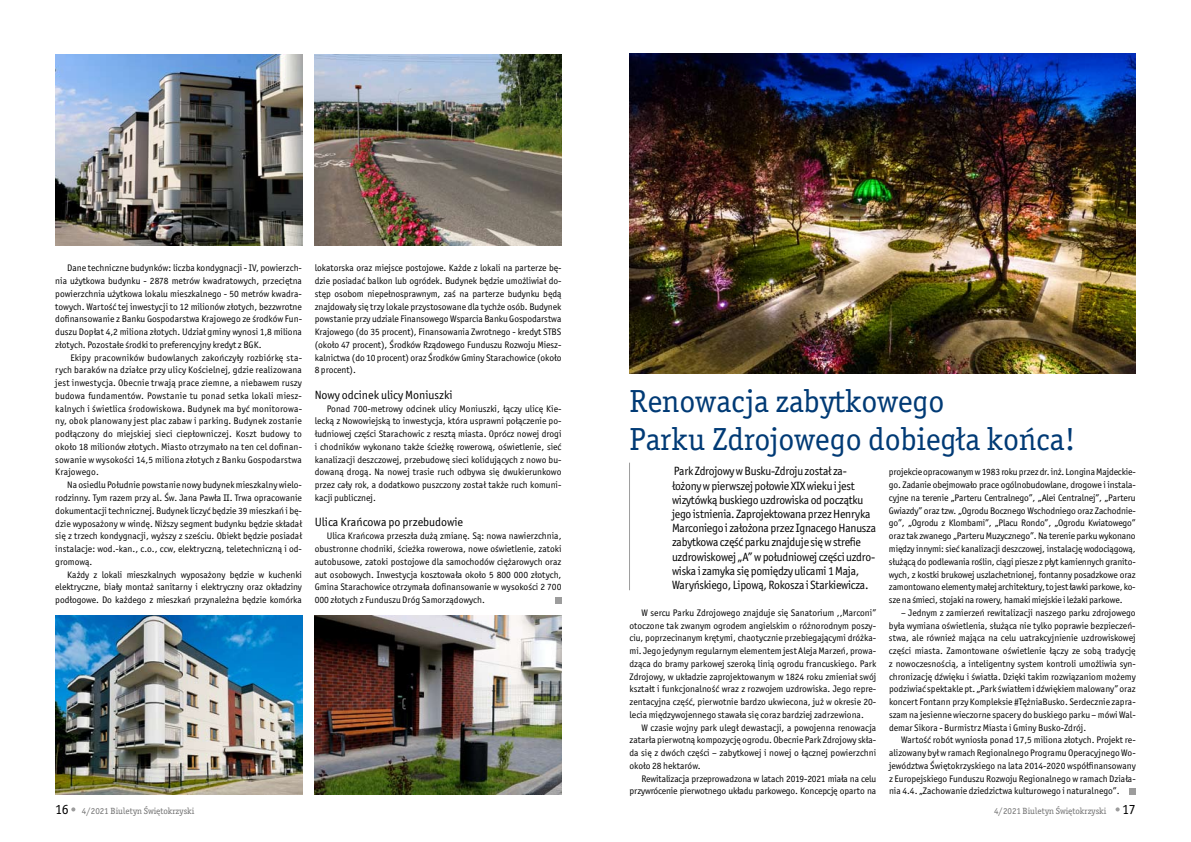
<style>
.page{position:relative;width:1191px;height:842px;background:#fff}
.page>*{position:absolute;margin:0;border:0;box-sizing:border-box;transform-origin:0 0}
.t1{font:32px/38.3px "Officina Serif Itc TOT";color:#003a75}
.t2{font:12px/14.2px "Officina Sans Itc TOT";letter-spacing:-.02em;color:#000}
.t3{font:12px "Officina Sans Itc TOT";color:#000}
.t4{font:9.5px/12.8px "Officina Sans Itc TOT";color:#000;text-align:justify}
.t5{font:9px "Officina Serif Itc TOT";color:#6f6f6f}
.s1{font-family:"Officina Sans Itc TOT";font-size:14px;color:#000}
</style>
<div class="page">
<svg style="left:71px;top:807px;width:4px;height:4px"></svg>
<svg style="left:1115px;top:807px;width:4px;height:4px"></svg>
<img style="left:55px;top:54px;width:247px;height:192px">
<img style="left:315px;top:54px;width:246px;height:192px">
<img style="left:315px;top:616px;width:246px;height:178px">
<img style="left:55px;top:616px;width:247px;height:178px">
<hr style="left:629px;top:463px;width:1px;height:127px;background:#9c9c9c">
<img style="left:629px;top:54px;width:506px;height:319px">
<svg style="left:555px;top:597px;width:6px;height:6px"></svg>
<svg style="left:1129px;top:788px;width:6px;height:6px"></svg>
<p class="t4" style="left:55px;top:262px;width:248px;text-indent:12px">Dane techniczne budynków: liczba kondygnacji - IV, powierzch&shy;nia użytkowa budynku - 2878 metrów kwadratowych, przeciętna powierzchnia użytkowa lokalu mieszkalnego - 50 metrów kwadra&shy;towych. Wartość tej inwestycji to 12 milionów złotych, bezzwrotne dofinansowanie z Banku Gospodarstwa Krajowego ze środków Fun&shy;duszu Dopłat 4,2 miliona złotych. Udział gminy wynosi 1,8 miliona złotych. Pozostałe środki to preferencyjny kredyt z BGK.</p>
<p class="t4" style="left:55px;top:351px;width:248px;text-indent:15px">Ekipy pracowników budowlanych zakończyły rozbiórkę sta&shy;rych baraków na działce przy ulicy Kościelnej, gdzie realizowana jest inwestycja. Obecnie trwają prace ziemne, a niebawem ruszy budowa fundamentów. Powstanie tu ponad setka lokali miesz&shy;kalnych i świetlica środowiskowa. Budynek ma być monitorowa&shy;ny, obok planowany jest plac zabaw i parking. Budynek zostanie podłączony do miejskiej sieci ciepłowniczej. Koszt budowy to około 18 milionów złotych. Miasto otrzymało na ten cel dofinan&shy;sowanie w wysokości 14,5 miliona złotych z Banku Gospodarstwa Krajowego.</p>
<p class="t4" style="left:55px;top:479px;width:248px;text-indent:12px">Na osiedlu Południe powstanie nowy budynek mieszkalny wielo&shy;rodzinny. Tym razem przy al. Św. Jana Pawła II. Trwa opracowanie dokumentacji technicznej. Budynek liczyć będzie 39 mieszkań i bę&shy;dzie wyposażony w windę. Niższy segment budynku będzie składał się z trzech kondygnacji, wyższy z sześciu. Obiekt będzie posiadał instalacje: wod.-kan., c.o., ccw, elektryczną, teletechniczną i od&shy;gromową.</p>
<p class="t4" style="left:55px;top:568px;width:248px;text-indent:12px">Każdy z lokali mieszkalnych wyposażony będzie w kuchenki elektryczne, biały montaż sanitarny i elektryczny oraz okładziny podłogowe. Do każdego z mieszkań przynależna będzie komórka</p>
<p class="t4" style="left:315px;top:262px;width:248px">lokatorska oraz miejsce postojowe. Każde z lokali na parterze bę&shy;dzie posiadać balkon lub ogródek. Budynek będzie umożliwiał do&shy;stęp osobom niepełnosprawnym, zaś na parterze budynku będą znajdowały się trzy lokale przystosowane dla tychże osób. Budynek powstanie przy udziale Finansowego Wsparcia Banku Gospodarstwa Krajowego (do 35 procent), Finansowania Zwrotnego - kredyt STBS (około 47 procent), Środków Rządowego Funduszu Rozwoju Miesz&shy;kalnictwa (do 10 procent) oraz Środków Gminy Starachowice (około 8 procent).</p>
<p class="t3" style="left:315px;top:388px;width:139px">Nowy odcinek ulicy Moniuszki</p>
<p class="t4" style="left:315px;top:402px;width:248px;text-indent:12px">Ponad 700-metrowy odcinek ulicy Moniuszki, łączy ulicę Kie&shy;lecką z Nowowiejską to inwestycja, która usprawni połączenie po&shy;łudniowej części Starachowic z resztą miasta. Oprócz nowej drogi i chodników wykonano także ścieżkę rowerową, oświetlenie, sieć kanalizacji deszczowej, przebudowę sieci kolidujących z nowo bu&shy;dowaną drogą. Na nowej trasie ruch odbywa się dwukierunkowo przez cały rok, a dodatkowo puszczony został także ruch komuni&shy;kacji publicznej.</p>
<p class="t3" style="left:315px;top:515px;width:150px">Ulica Krańcowa po przebudowie</p>
<p class="t4" style="left:315px;top:530px;width:248px;text-indent:12px">Ulica Krańcowa przeszła dużą zmianę. Są: nowa nawierzchnia, obustronne chodniki, ścieżka rowerowa, nowe oświetlenie, zatoki autobusowe, zatoki postojowe dla samochodów ciężarowych oraz aut osobowych. Inwestycja kosztowała około 5 800 000 złotych, Gmina Starachowice otrzymała dofinansowanie w wysokości 2 700<br>000 złotych z Funduszu Dróg Samorządowych.</p>
<h1 class="t1" style="left:629px;top:382px;width:447px">Renowacja zabytkowego<br>Parku Zdrojowego dobiegła końca!</h1>
<p class="t2" style="left:672px;top:464px;width:206px">Park Zdrojowy w Busku-Zdroju został za&shy;łożony w pierwszej połowie XIX wieku i jest wizytówką buskiego uzdrowiska od początku jego istnienia. Zaprojektowana przez Henryka Marconiego i założona przez Ignacego Hanusza zabytkowa część parku znajduje się w strefie uzdrowiskowej „A” w południowej części uzdro&shy;wiska i zamyka się pomiędzy ulicami 1 Maja, Waryńskiego, Lipową, Rokosza i Starkiewicza.</p>
<p class="t4" style="left:889px;top:466px;width:248px">projekcie opracowanym w1983 roku przez dr. inż. Longina Majdeckie&shy;go. Zadanie obejmowało prace ogólnobudowlane, drogowe i instala&shy;cyjne na terenie „Parteru Centralnego”, „Alei Centralnej”, „Parteru Gwiazdy” oraz tzw. „Ogrodu Bocznego Wschodniego oraz Zachodnie&shy;go”, „Ogrodu z Klombami”, „Placu Rondo”, „Ogrodu Kwiatowego” oraz tak zwanego „Parteru Muzycznego”. Na terenie parku wykonano między innymi: sieć kanalizacji deszczowej, instalację wodociągową, służącą do podlewania roślin, ciągi piesze z płyt kamiennych granito&shy;wych, z kostki brukowej uszlachetnionej, fontanny posadzkowe oraz zamontowano elementy małej architektury, to jest ławki parkowe, ko&shy;sze na śmieci, stojaki na rowery, hamaki miejskie i leżaki parkowe.</p>
<p class="t4" style="left:889px;top:606px;width:248px;text-indent:12px">– Jednym z zamierzeń rewitalizacji naszego parku zdrojowego była wymiana oświetlenia, służąca nie tylko poprawie bezpieczeń&shy;stwa, ale również mająca na celu uatrakcyjnienie uzdrowiskowej części miasta. Zamontowane oświetlenie łączy ze sobą tradycję z nowoczesnością, a inteligentny system kontroli umożliwia syn&shy;chronizację dźwięku i światła. Dzięki takim rozwiązaniom możemy podziwiać spektakle pt. „Park światłem idźwiękiem malowany” oraz koncert Fontann przy Kompleksie #TężniaBusko. Serdecznie zapra&shy;szam na jesienne wieczorne spacery do buskiego parku – mówi Wal&shy;demar Sikora - Burmistrz Miasta i Gminy Busko-Zdrój.</p>
<p class="t4" style="left:889px;top:734px;width:248px;text-indent:12px">Wartość robót wyniosła ponad 17,5 miliona złotych. Projekt re&shy;alizowany był wramach Regionalnego Programu Operacyjnego Wo&shy;jewództwa Świętokrzyskiego na lata 2014-2020 współfinansowany z Europejskiego Funduszu Rozwoju Regionalnego w ramach Działa&shy;nia 4.4. „Zachowanie dziedzictwa kulturowego i naturalnego”.</p>
<p class="t4" style="left:629px;top:606px;width:248px;text-indent:12px">W sercu Parku Zdrojowego znajduje się Sanatorium ,,Marconi” otoczone tak zwanym ogrodem angielskim o różnorodnym poszy&shy;ciu, poprzecinanym krętymi, chaotycznie przebiegającymi dróżka&shy;mi. Jego jedynym regularnym elementem jest Aleja Marzeń, prowa&shy;dząca do bramy parkowej szeroką linią ogrodu francuskiego. Park Zdrojowy, w układzie zaprojektowanym w 1824 roku zmieniał swój kształt i funkcjonalność wraz z rozwojem uzdrowiska. Jego repre&shy;zentacyjna część, pierwotnie bardzo ukwiecona, już w okresie 20- lecia międzywojennego stawała się coraz bardziej zadrzewiona.</p>
<p class="t4" style="left:629px;top:721px;width:248px;text-indent:12px">W czasie wojny park uległ dewastacji, a powojenna renowacja zatarła pierwotną kompozycję ogrodu. Obecnie Park Zdrojowy skła&shy;da się z dwóch części – zabytkowej i nowej o łącznej powierzchni około 28 hektarów.</p>
<p class="t4" style="left:629px;top:772px;width:248px;text-align:right">Rewitalizacja przeprowadzona w latach 2019-2021 miała na celu przywrócenie pierwotnego układu parkowego. Koncepcję oparto na</p>
<p class="t5" style="left:55px;top:806px;width:140px"><span class="s1">16</span> 4/2021 Biuletyn Świętokrzyski</p>
<p class="t5" style="left:994px;top:805px;width:143px">4/2021 Biuletyn Świętokrzyski <span class="s1">17</span></p>
</div>
